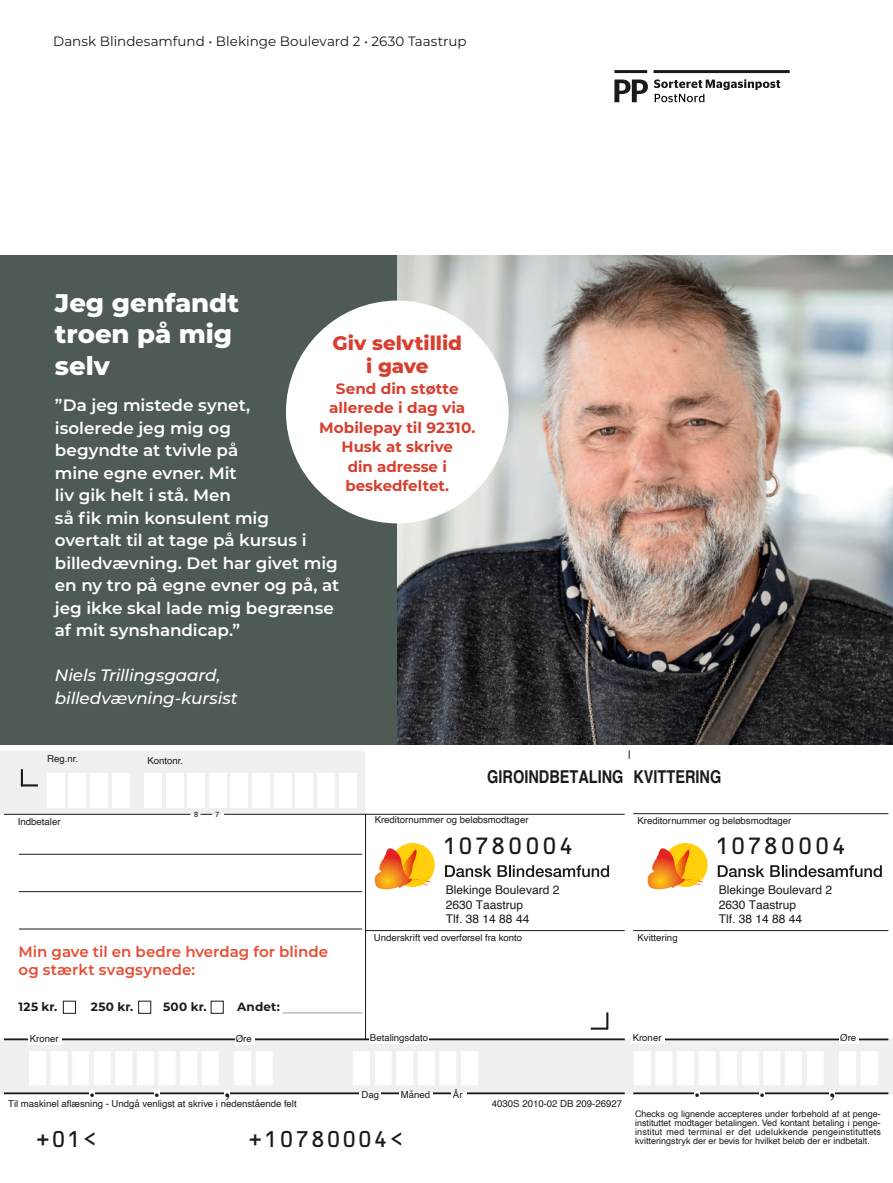
<style>
.page{position:relative;width:893px;height:1183px;background:#fff}
.page>*{position:absolute;margin:0;border:0;box-sizing:border-box;transform-origin:0 0}
.t1{font:800 25.5px/31.5px "Montserrat";color:#fff}
.t2{font:22.5px "OCRB Std";letter-spacing:.02em;color:#1a1a18}
.t3{font:21.75px "OCRB Std";color:#1a1a18}
.t4{font:700 20.85px "Times";color:#1a1a18}
.t5{font:800 19.5px/22.5px "Montserrat";color:#d73f2f;text-align:center}
.t6{font:700 17.7px "Helvetica";color:#1a1a18;scale:.82 1}
.t7{font:600 16.5px/22.5px "Montserrat";letter-spacing:-.005em;color:#fff}
.t8{font:italic 500 16.5px "Montserrat";letter-spacing:-.01em;color:#fff}
.t9{font:700 15px/19.5px "Montserrat";color:#d73f2f;text-align:center}
.t10{font:600 15px/18px "Montserrat";color:#e94b32}
.t11{font:13.5px "Montserrat";color:#1a1a18}
.t12{font:12px "Helvetica 2";color:#1a1a18}
.t13{font:700 12px "Montserrat";letter-spacing:.02em;color:#1a1a18}
.t14{font:9.6px "Helvetica 2";color:#1a1a18}
.t15{font:9.6px "Helvetica";color:#1a1a18}
.t16{font:9px/9px "Helvetica 2";color:#1a1a18;text-align:justify}
.t17{font:7.5px "Helvetica 2";color:#1a1a18}
.s1{font-family:"Helvetica"}
</style>
<div class="page">
<img style="left:396px;top:255px;width:497px;height:490px">
<div style="left:0;top:255px;width:396px;height:498px;background:#4e5b54"></div>
<div style="left:286px;top:300px;width:223px;height:223px;background:#fff;border-radius:50%"></div>
<hr style="left:654px;top:70px;width:136px;height:3px;background:#1a1a18">
<hr style="left:614px;top:70px;width:33px;height:3px;background:#1a1a18">
<svg style="left:614px;top:79px;width:34px;height:23px"></svg>
<svg style="left:654px;top:79px;width:126px;height:23px"></svg>
<div style="left:0;top:745px;width:893px;height:437px;background:#fff"></div>
<svg style="left:0;top:1038px;width:893px;height:55px"></svg>
<hr style="left:4px;top:1038px;width:621px;height:1px;background:#1a1a18">
<hr style="left:633px;top:813px;width:255px;height:1px;background:#1a1a18">
<hr style="left:633px;top:930px;width:255px;height:1px;background:#1a1a18">
<hr style="left:4px;top:1092px;width:621px;height:1px;background:#1a1a18">
<div style="left:29px;top:1030px;width:33px;height:14px;background:#fff"></div>
<div style="left:89px;top:1090px;width:5px;height:37px;background:#fff"></div>
<div style="left:235px;top:1034px;width:20px;height:10px;background:#fff"></div>
<div style="left:370px;top:1031px;width:59px;height:12px;background:#fff"></div>
<div style="left:360px;top:1091px;width:21px;height:53px;background:#fff"></div>
<div style="left:399px;top:1091px;width:34px;height:53px;background:#fff"></div>
<div style="left:451px;top:1091px;width:15px;height:54px;background:#fff"></div>
<div style="left:154px;top:1090px;width:6px;height:37px;background:#fff"></div>
<div style="left:224px;top:1090px;width:5px;height:37px;background:#fff"></div>
<svg style="left:498px;top:865px;width:111px;height:11px"></svg>
<svg style="left:445px;top:865px;width:46px;height:11px"></svg>
<svg style="left:770px;top:865px;width:112px;height:11px"></svg>
<svg style="left:718px;top:865px;width:46px;height:11px"></svg>
<svg style="left:591px;top:1012px;width:17px;height:17px"></svg>
<hr style="left:365px;top:930px;width:260px;height:1px;background:#1a1a18">
<div style="left:30px;top:1051px;width:15px;height:33px;background:#fff"></div>
<hr style="left:633px;top:1038px;width:255px;height:2px;background:#1a1a18">
<hr style="left:633px;top:1092px;width:255px;height:1px;background:#1a1a18">
<div style="left:635px;top:1051px;width:15px;height:33px;background:#fff"></div>
<div style="left:631px;top:1031px;width:34px;height:12px;background:#fff"></div>
<hr style="left:19px;top:928px;width:343px;height:1px;background:#1a1a18">
<hr style="left:19px;top:891px;width:343px;height:1px;background:#1a1a18">
<hr style="left:19px;top:853px;width:343px;height:1px;background:#1a1a18">
<hr style="left:365px;top:813px;width:1px;height:226px;background:#1a1a18">
<div style="left:95px;top:1051px;width:15px;height:33px;background:#fff"></div>
<div style="left:116px;top:1051px;width:16px;height:33px;background:#fff"></div>
<div style="left:138px;top:1051px;width:15px;height:33px;background:#fff"></div>
<div style="left:159px;top:1051px;width:16px;height:33px;background:#fff"></div>
<div style="left:181px;top:1051px;width:15px;height:33px;background:#fff"></div>
<div style="left:203px;top:1051px;width:15px;height:33px;background:#fff"></div>
<div style="left:51px;top:1051px;width:16px;height:33px;background:#fff"></div>
<div style="left:73px;top:1051px;width:15px;height:33px;background:#fff"></div>
<div style="left:235px;top:1051px;width:15px;height:33px;background:#fff"></div>
<div style="left:257px;top:1051px;width:15px;height:33px;background:#fff"></div>
<div style="left:354px;top:1051px;width:15px;height:33px;background:#fff"></div>
<div style="left:375px;top:1051px;width:16px;height:33px;background:#fff"></div>
<div style="left:397px;top:1051px;width:15px;height:33px;background:#fff"></div>
<div style="left:419px;top:1051px;width:15px;height:33px;background:#fff"></div>
<div style="left:440px;top:1051px;width:16px;height:33px;background:#fff"></div>
<div style="left:462px;top:1051px;width:15px;height:33px;background:#fff"></div>
<div style="left:656px;top:1051px;width:16px;height:33px;background:#fff"></div>
<div style="left:678px;top:1051px;width:15px;height:33px;background:#fff"></div>
<div style="left:699px;top:1051px;width:16px;height:33px;background:#fff"></div>
<div style="left:743px;top:1051px;width:15px;height:33px;background:#fff"></div>
<div style="left:764px;top:1051px;width:16px;height:33px;background:#fff"></div>
<div style="left:786px;top:1051px;width:15px;height:33px;background:#fff"></div>
<div style="left:807px;top:1051px;width:16px;height:33px;background:#fff"></div>
<div style="left:840px;top:1051px;width:15px;height:33px;background:#fff"></div>
<div style="left:861px;top:1051px;width:16px;height:33px;background:#fff"></div>
<div style="left:694px;top:1090px;width:5px;height:37px;background:#fff"></div>
<div style="left:721px;top:1051px;width:15px;height:33px;background:#fff"></div>
<div style="left:759px;top:1090px;width:5px;height:37px;background:#fff"></div>
<div style="left:829px;top:1090px;width:6px;height:37px;background:#fff"></div>
<div style="left:839px;top:1031px;width:20px;height:12px;background:#fff"></div>
<hr style="left:224px;top:813px;width:401px;height:1px;background:#1a1a18">
<svg style="left:0;top:751px;width:365px;height:63px"></svg>
<svg style="left:399px;top:843px;width:36px;height:44px"></svg>
<img style="left:412px;top:849px;width:5px;height:29px">
<img style="left:375px;top:848px;width:37px;height:41px">
<img style="left:411px;top:878px;width:20px;height:4px">
<img style="left:412px;top:879px;width:16px;height:6px">
<svg style="left:671px;top:843px;width:37px;height:44px"></svg>
<img style="left:685px;top:849px;width:5px;height:29px">
<img style="left:648px;top:848px;width:37px;height:41px">
<img style="left:684px;top:878px;width:19px;height:4px">
<img style="left:684px;top:879px;width:16px;height:6px">
<div style="left:63px;top:1000px;width:13px;height:13px;border:1px solid #1a1a18"></div>
<div style="left:138px;top:1000px;width:13px;height:13px;border:1px solid #1a1a18"></div>
<div style="left:211px;top:1000px;width:13px;height:13px;border:1px solid #1a1a18"></div>
<hr style="left:283px;top:1012px;width:80px;height:1px;background:#9c9d9d">
<p class="t11" style="left:53px;top:32px;width:415px">Dansk Blindesamfund • Blekinge Boulevard 2 • 2630 Taastrup</p>
<h2 class="t1" style="left:55px;top:285px;width:186px">Jeg genfandt troen på mig selv</h2>
<p class="t7" style="left:55px;top:393px;width:286px">”Da jeg mistede synet,<br>isolerede jeg mig og<br>begyndte at tvivle på<br>mine egne evner. Mit<br>liv gik helt i stå. Men<br>så fik min konsulent mig overtalt til at tage på kursus i billedvævning. Det har givet mig en ny tro på egne evner og på, at jeg ikke skal lade mig begrænse af mit synshandicap.”</p>
<p class="t8" style="left:55px;top:663px;width:167px">Niels Trillingsgaard,</p>
<p class="t8" style="left:55px;top:686px;width:184px">billedvævning-kursist</p>
<h3 class="t5" style="left:333px;top:331px;width:131px">Giv selvtillid i gave</h3>
<p class="t9" style="left:319px;top:377px;width:158px">Send din støtte allerede i dag via<br>Mobilepay til 92310.<br>Husk at skrive<br>din adresse i beskedfeltet.</p>
<p class="t14" style="left:47px;top:751px;width:33px">Reg.nr.</p>
<p class="t14" style="left:148px;top:752px;width:37px">Kontonr.</p>
<p class="t14" style="left:18px;top:813px;width:44px">Indbetaler</p>
<p class="t17" style="left:194px;top:808px;width:6px">8</p>
<p class="t17" style="left:215px;top:808px;width:6px">7</p>
<p class="t10" style="left:19px;top:941px;width:311px">Min gave til en bedre hverdag for blinde og stærkt svagsynede:</p>
<p class="t13" style="left:19px;top:997px;width:40px">125 kr.</p>
<p class="t13" style="left:91px;top:997px;width:44px">250 kr.</p>
<p class="t13" style="left:163px;top:997px;width:45px">500 kr.</p>
<p class="t13" style="left:237px;top:997px;width:44px">Andet:</p>
<p class="t14" style="left:30px;top:1031px;width:30px">Kroner</p>
<p class="t14" style="left:236px;top:1031px;width:18px">Øre</p>
<p class="t6" style="left:487px;top:762px;width:287px">GIROINDBETALING KVITTERING</p>
<p class="t14" style="left:375px;top:812px;width:155px">Kreditornummer og beløbsmodtager</p>
<p class="t2" style="left:442px;top:834px;width:134px">10780004</p>
<p class="t12" style="left:446px;top:880px;width:115px">Blekinge Boulevard 2</p>
<p class="t12" style="left:446px;top:894px;width:79px">2630 Taastrup</p>
<p class="t12" style="left:446px;top:909px;width:85px">Tlf. 38 14 88 44</p>
<p class="t14" style="left:374px;top:929px;width:150px">Underskrift ved overførsel fra konto</p>
<p class="t14" style="left:637px;top:812px;width:155px">Kreditornummer og beløbsmodtager</p>
<p class="t2" style="left:715px;top:834px;width:134px">10780004</p>
<p class="t12" style="left:719px;top:880px;width:115px">Blekinge Boulevard 2</p>
<p class="t12" style="left:719px;top:894px;width:79px">2630 Taastrup</p>
<p class="t12" style="left:719px;top:909px;width:85px">Tlf. 38 14 88 44</p>
<p class="t14" style="left:637px;top:929px;width:42px">Kvittering</p>
<p class="t14" style="left:370px;top:1030px;width:60px">Betalingsdato</p>
<p class="t14" style="left:633px;top:1029px;width:30px">Kroner</p>
<p class="t14" style="left:840px;top:1029px;width:18px">Øre</p>
<p class="t14" style="left:361px;top:1086px;width:19px">Dag</p>
<p class="t14" style="left:401px;top:1086px;width:31px">Måned</p>
<p class="t14" style="left:453px;top:1086px;width:11px">År</p>
<p class="t4" style="left:89px;top:1069px;width:7px">.</p>
<p class="t4" style="left:154px;top:1069px;width:7px">.</p>
<p class="t4" style="left:694px;top:1069px;width:7px">.</p>
<p class="t4" style="left:759px;top:1069px;width:7px">.</p>
<p class="t4" style="left:829px;top:1069px;width:7px">,</p>
<p class="t4" style="left:224px;top:1069px;width:7px">,</p>
<p class="t14" style="left:8px;top:1095px;width:290px"><span class="s1">Til maskinel aflæsning - Undgå</span> venligst at skrive i nedenstående felt</p>
<p class="t15" style="left:492px;top:1095px;width:132px">4030S 2010-02 DB 209-26927</p>
<p class="t16" style="left:635px;top:1109px;width:247px">Checks og lignende accepteres under forbehold af at <span class="s1">penge&shy;</span>instituttet modtager betalingen. Ved kontant betaling i <span class="s1">penge&shy;</span>institut med terminal er det udelukkende pengeinstituttets kvitteringstryk der er bevis for hvilket beløb der er indbetalt.</p>
<p class="t3" style="left:35px;top:1126px;width:64px">+01&lt;</p>
<p class="t3" style="left:247px;top:1126px;width:158px">+10780004&lt;</p>
</div>
